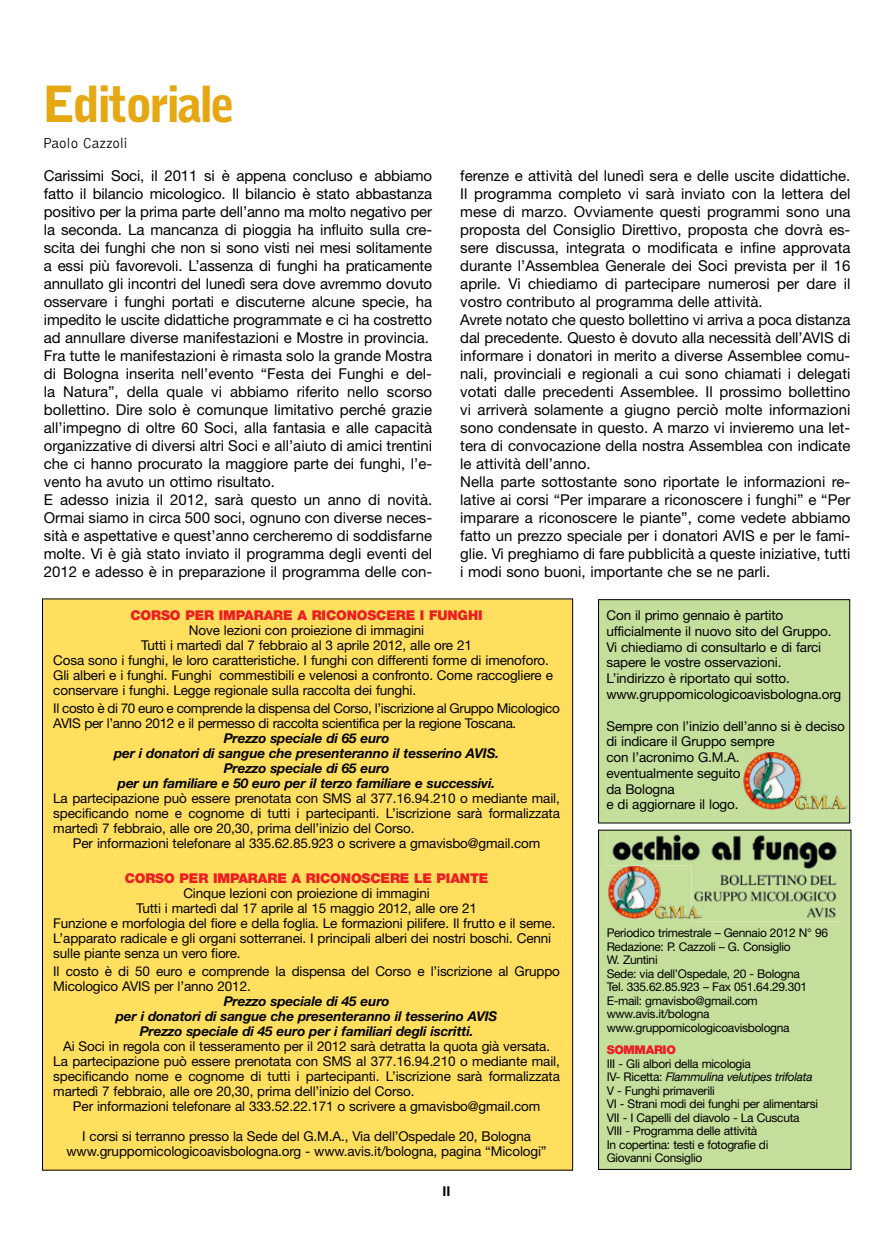
<style>
.page{position:relative;width:893px;height:1234px;background:#fff}
.page>*{position:absolute;margin:0;border:0;box-sizing:border-box;transform-origin:0 0}
.t1{font:900 49.5px "Bell Gothic";letter-spacing:-.055em;color:#e5a812}
.t2{font:15px/18px "Helvetica Neue";color:#000}
.t3{font:300 15px "Bell Gothic";color:#000}
.t4{font:13.5px/15.8px "Helvetica Neue";letter-spacing:-.01em;color:#000}
.t5{font:italic 700 13.5px/15px "Helvetica Neue";letter-spacing:-.01em;color:#000;text-align:center}
.t6{font:900 13.5px "Helvetica Neue";letter-spacing:-.01em;color:#ed1d24}
.t7{font:700 13.5px "Helvetica Neue";color:#000}
.t8{font:12px/13.5px "Helvetica Neue";letter-spacing:-.025em;color:#000}
.t9{font:900 12px "Helvetica Neue";letter-spacing:-.025em;color:#ed1d24}
.s1{font-style:italic}
</style>
<div class="page">
<div style="left:598px;top:830px;width:253px;height:339px;background:#c4df9b"></div>
<img style="left:606px;top:833px;width:231px;height:88px">
<div style="left:43px;top:598px;width:530px;height:571px;background:#ffdf5d"></div>
<div style="left:598px;top:599px;width:252px;height:223px;background:#c4df9b"></div>
<div style="left:598px;top:599px;width:252px;height:224px;border:1px solid #000"></div>
<img style="left:743px;top:752px;width:105px;height:57px">
<img style="left:607px;top:865px;width:95px;height:53px">
<h1 class="t1" style="left:43px;top:76px;width:194px">Editoriale</h1>
<p class="t3" style="left:43px;top:135px;width:87px">Paolo Cazzoli</p>
<p class="t2" style="left:44px;top:166px;width:390px">Carissimi Soci, il 2011 si è appena concluso e abbiamo fatto il bilancio micologico. Il bilancio è stato abbastanza positivo per la prima parte dell’anno ma molto negativo per la seconda. La mancanza di pioggia ha influito sulla cre&shy;scita dei funghi che non si sono visti nei mesi solitamente a essi più favorevoli. L’assenza di funghi ha praticamente annullato gli incontri del lunedì sera dove avremmo dovuto osservare i funghi portati e discuterne alcune specie, ha impedito le uscite didattiche programmate e ci ha costretto ad annullare diverse manifestazioni e Mostre in provincia.<br>Fra tutte le manifestazioni è rimasta solo la grande Mostra di Bologna inserita nell’evento “Festa dei Funghi e del&shy;la Natura”, della quale vi abbiamo riferito nello scorso bollettino. Dire solo è comunque limitativo perché grazie all’impegno di oltre 60 Soci, alla fantasia e alle capacità organizzative di diversi altri Soci e all’aiuto di amici trentini che ci hanno procurato la maggiore parte dei funghi, l’e&shy;vento ha avuto un ottimo risultato.<br>E adesso inizia il 2012, sarà questo un anno di novità.<br>Ormai siamo in circa 500 soci, ognuno con diverse neces&shy;sità e aspettative e quest’anno cercheremo di soddisfarne molte. Vi è già stato inviato il programma degli eventi del 2012 e adesso è in preparazione il programma delle con-</p>
<p class="t2" style="left:460px;top:166px;width:392px">ferenze e attività del lunedì sera e delle uscite didattiche.<br>Il programma completo vi sarà inviato con la lettera del mese di marzo. Ovviamente questi programmi sono una proposta del Consiglio Direttivo, proposta che dovrà es&shy;sere discussa, integrata o modificata e infine approvata durante l’Assemblea Generale dei Soci prevista per il 16 aprile. Vi chiediamo di partecipare numerosi per dare il vostro contributo al programma delle attività.<br>Avrete notato che questo bollettino vi arriva a poca distanza dal precedente. Questo è dovuto alla necessità dell’AVIS di informare i donatori in merito a diverse Assemblee comu&shy;nali, provinciali e regionali a cui sono chiamati i delegati votati dalle precedenti Assemblee. Il prossimo bollettino vi arriverà solamente a giugno perciò molte informazioni sono condensate in questo. A marzo vi invieremo una let&shy;tera di convocazione della nostra Assemblea con indicate le attività dell’anno.<br>Nella parte sottostante sono riportate le informazioni re&shy;lative ai corsi “Per imparare a riconoscere i funghi” e “Per imparare a riconoscere le piante”, come vedete abbiamo fatto un prezzo speciale per i donatori AVIS e per le fami&shy;glie. Vi preghiamo di fare pubblicità a queste iniziative, tutti i modi sono buoni, importante che se ne parli.</p>
<p class="t4" style="left:606px;top:607px;width:236px">Con il primo gennaio è partito ufficialmente il nuovo sito del Gruppo.<br>Vi chiediamo di consultarlo e di farci sapere le vostre osservazioni.<br>L’indirizzo è riportato qui sotto. www.gruppomicologicoavisbologna.org</p>
<p class="t4" style="left:606px;top:717px;width:240px">Sempre con l’inizio dell’anno si è deciso di indicare il Gruppo sempre<br>con l’acronimo G.M.A.<br>eventualmente seguito<br>da Bologna<br>e di aggiornare il logo.</p>
<p class="t6" style="left:131px;top:607px;width:354px">CORSO PER IMPARARE A RICONOSCERE I FUNGHI</p>
<p class="t4" style="left:189px;top:622px;width:237px">Nove lezioni con proiezione di immagini</p>
<p class="t4" style="left:141px;top:637px;width:332px">Tutti i martedì dal 7 febbraio al 3 aprile 2012, alle ore 21</p>
<p class="t4" style="left:53px;top:652px;width:497px">Cosa sono i funghi, le loro caratteristiche. I funghi con differenti forme di imenoforo.</p>
<p class="t4" style="left:53px;top:667px;width:501px">Gli alberi e i funghi. Funghi commestibili e velenosi a confronto. Come raccogliere e</p>
<p class="t4" style="left:53px;top:682px;width:364px">conservare i funghi. Legge regionale sulla raccolta dei funghi.</p>
<p class="t4" style="left:53px;top:700px;width:508px;line-height:15px">Il costo è di 70 euro e comprende la dispensa del Corso, l’iscrizione al Gruppo Micologico<br>AVIS per l’anno 2012 e il permesso di raccolta scientifica per la regione Toscana.</p>
<p class="t5" style="left:114px;top:730px;width:387px">Prezzo speciale di 65 euro<br>per i donatori di sangue che presenteranno il tesserino AVIS.<br>Prezzo speciale di 65 euro<br>per un familiare e 50 euro per il terzo familiare e successivi.</p>
<p class="t4" style="left:53px;top:790px;width:508px;line-height:15px;text-align:justify">La partecipazione può essere prenotata con SMS al 377.16.94.210 o mediante mail, specificando nome e cognome di tutti i partecipanti. L’iscrizione sarà formalizzata martedì 7 febbraio, alle ore 20,30, prima dell’inizio del Corso.</p>
<p class="t4" style="left:73px;top:835px;width:469px">Per informazioni telefonare al 335.62.85.923 o scrivere a gmavisbo@gmail.com</p>
<p class="t6" style="left:125px;top:869px;width:365px">CORSO PER IMPARARE A RICONOSCERE LE PIANTE</p>
<p class="t4" style="left:183px;top:884px;width:248px">Cinque lezioni con proiezione di immagini</p>
<p class="t4" style="left:136px;top:899px;width:342px">Tutti i martedì dal 17 aprile al 15 maggio 2012, alle ore 21</p>
<p class="t4" style="left:53px;top:914px;width:504px">Funzione e morfologia del fiore e della foglia. Le formazioni pilifere. Il frutto e il seme.</p>
<p class="t4" style="left:53px;top:929px;width:499px">L’apparato radicale e gli organi sotterranei. I principali alberi dei nostri boschi. Cenni</p>
<p class="t4" style="left:53px;top:944px;width:189px">sulle piante senza un vero fiore.</p>
<p class="t4" style="left:53px;top:963px;width:508px;line-height:15px">Il costo è di 50 euro e comprende la dispensa del Corso e l’iscrizione al Gruppo<br>Micologico AVIS per l’anno 2012.</p>
<p class="t5" style="left:116px;top:993px;width:383px">Prezzo speciale di 45 euro<br>per i donatori di sangue che presenteranno il tesserino AVIS<br>Prezzo speciale di 45 euro per i familiari degli iscritti.</p>
<p class="t4" style="left:53px;top:1038px;width:508px;line-height:15px;text-indent:10px">Ai Soci in regola con il tesseramento per il 2012 sarà detratta la quota già versata.<br>La partecipazione può essere prenotata con SMS al 377.16.94.210 o mediante mail, specificando nome e cognome di tutti i partecipanti. L’iscrizione sarà formalizzata martedì 7 febbraio, alle ore 20,30, prima dell’inizio del Corso.</p>
<p class="t4" style="left:73px;top:1097px;width:469px">Per informazioni telefonare al 333.52.22.171 o scrivere a gmavisbo@gmail.com</p>
<p class="t4" style="left:66px;top:1128px;width:482px;line-height:15px;text-align:center">I corsi si terranno presso la Sede del G.M.A., Via dell’Ospedale 20, Bologna www.gruppomicologicoavisbologna.org - www.avis.it/bologna, pagina “Micologi”</p>
<p class="t8" style="left:607px;top:925px;width:223px">Periodico trimestrale – Gennaio 2012 N° 96<br>Redazione: P. Cazzoli – G. Consiglio<br>W. Zuntini<br>Sede: via dell’Ospedale, 20 - Bologna<br>Tel. 335.62.85.923 – Fax 051.64.29.301<br>E-mail: gmavisbo@gmail.com www.avis.it/bologna www.gruppomicologicoavisbologna</p>
<p class="t9" style="left:607px;top:1042px;width:71px">SOMMARIO</p>
<p class="t8" style="left:607px;top:1056px;width:213px">III - Gli albori della micologia<br>IV- Ricetta: <span class="s1">Flammulina velutipes trifolata </span>V - Funghi primaverili<br>VI - Strani modi dei funghi per alimentarsi VII - I Capelli del diavolo - La Cuscuta VIII - Programma delle attività<br>In copertina: testi e fotografie di<br>Giovanni Consiglio</p>
<p class="t7" style="left:442px;top:1182px;width:9px">II</p>
</div>
